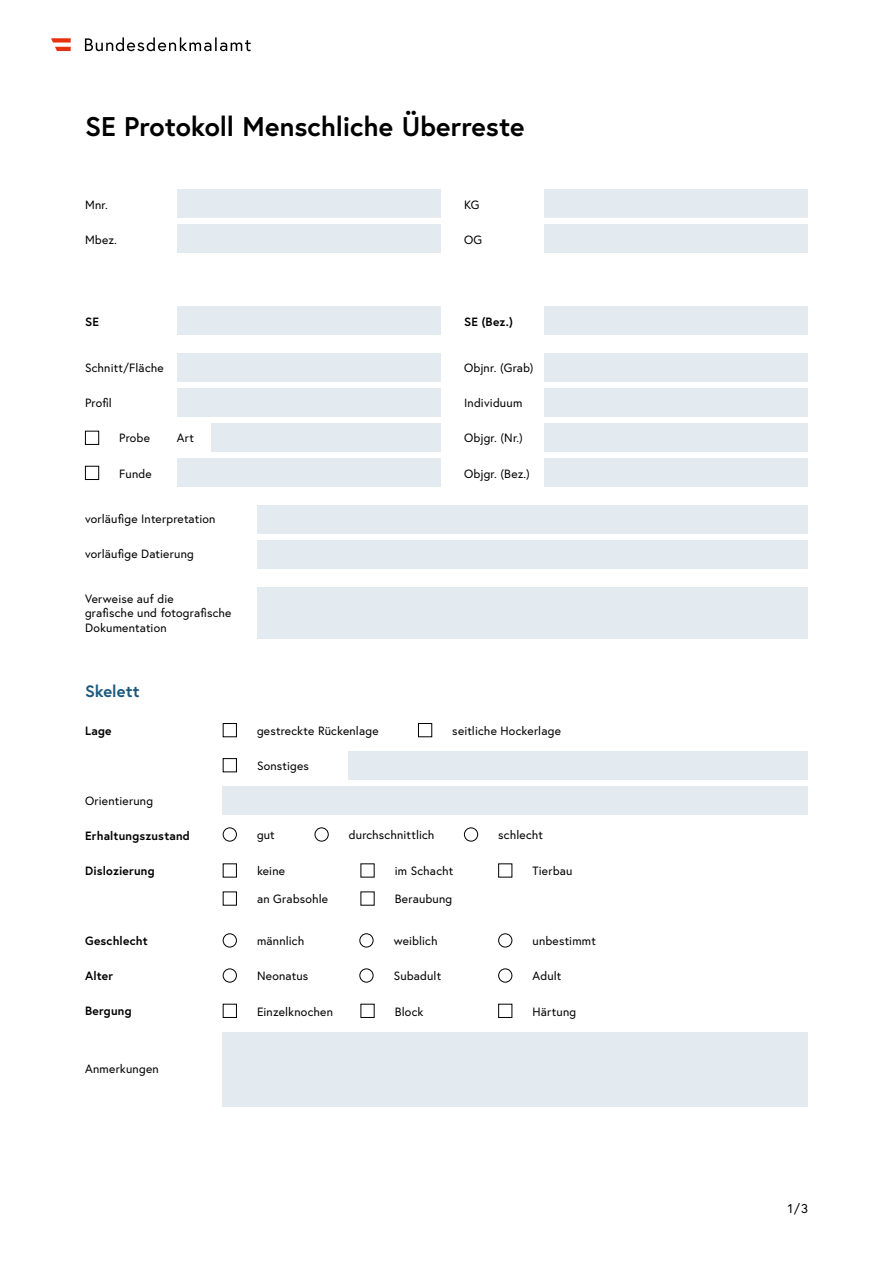
<style>
.page{position:relative;width:893px;height:1263px;background:#fff}
.page>*{position:absolute;margin:0;border:0;box-sizing:border-box;transform-origin:0 0}
.h1_ohne_Nummerierung{font:700 27px "Europa Austria";letter-spacing:-.005em;color:#000}
.h2_ohne_Nummerierung{font:700 16.5px "Europa Austria";letter-spacing:.005em;color:#1b587c}
.t1{font:12.75px "Europa Austria";color:#000}
.t2{font:12px/14.2px "Europa Austria";letter-spacing:.015em;color:#000}
.p_small{font:700 12px "Europa Austria";letter-spacing:.015em;color:#000}
</style>
<div class="page">
<svg style="left:85px;top:37px;width:166px;height:14px"></svg>
<svg style="left:51px;top:38px;width:20px;height:13px"></svg>
<div style="left:177px;top:190px;width:264px;height:28px;background:#e4ebf0"></div>
<div style="left:177px;top:354px;width:264px;height:28px;background:#e4ebf0"></div>
<div style="left:177px;top:225px;width:264px;height:28px;background:#e4ebf0"></div>
<div style="left:177px;top:389px;width:264px;height:28px;background:#e4ebf0"></div>
<div style="left:211px;top:424px;width:230px;height:28px;background:#e4ebf0"></div>
<div style="left:177px;top:459px;width:264px;height:28px;background:#e4ebf0"></div>
<div style="left:544px;top:190px;width:264px;height:28px;background:#e4ebf0"></div>
<div style="left:544px;top:354px;width:264px;height:28px;background:#e4ebf0"></div>
<div style="left:544px;top:225px;width:264px;height:28px;background:#e4ebf0"></div>
<div style="left:544px;top:389px;width:264px;height:28px;background:#e4ebf0"></div>
<div style="left:544px;top:424px;width:264px;height:28px;background:#e4ebf0"></div>
<div style="left:544px;top:459px;width:264px;height:28px;background:#e4ebf0"></div>
<div style="left:223px;top:786px;width:585px;height:28px;background:#e4ebf0"></div>
<div style="left:349px;top:751px;width:459px;height:28px;background:#e4ebf0"></div>
<div style="left:177px;top:307px;width:264px;height:28px;background:#e4ebf0"></div>
<div style="left:257px;top:506px;width:551px;height:28px;background:#e4ebf0"></div>
<div style="left:544px;top:307px;width:264px;height:28px;background:#e4ebf0"></div>
<div style="left:257px;top:541px;width:551px;height:28px;background:#e4ebf0"></div>
<div style="left:257px;top:587px;width:551px;height:52px;background:#e4ebf0"></div>
<div style="left:223px;top:1032px;width:585px;height:75px;background:#e4ebf0"></div>
<div style="left:85px;top:431px;width:14px;height:14px;border:1px solid #000"></div>
<div style="left:85px;top:466px;width:14px;height:14px;border:1px solid #000"></div>
<div style="left:223px;top:723px;width:14px;height:14px;border:1px solid #000"></div>
<div style="left:223px;top:863px;width:14px;height:14px;border:1px solid #000"></div>
<div style="left:223px;top:1004px;width:14px;height:14px;border:1px solid #000"></div>
<div style="left:498px;top:863px;width:14px;height:14px;border:1px solid #000"></div>
<div style="left:498px;top:1004px;width:14px;height:14px;border:1px solid #000"></div>
<div style="left:223px;top:891px;width:14px;height:14px;border:1px solid #000"></div>
<div style="left:418px;top:723px;width:14px;height:14px;border:1px solid #000"></div>
<div style="left:223px;top:758px;width:14px;height:14px;border:1px solid #000"></div>
<div style="left:223px;top:827px;width:14px;height:14px;border:1px solid #000;border-radius:50%"></div>
<div style="left:223px;top:933px;width:14px;height:14px;border:1px solid #000;border-radius:50%"></div>
<div style="left:223px;top:968px;width:14px;height:14px;border:1px solid #000;border-radius:50%"></div>
<div style="left:315px;top:827px;width:14px;height:14px;border:1px solid #000;border-radius:50%"></div>
<div style="left:359px;top:933px;width:14px;height:14px;border:1px solid #000;border-radius:50%"></div>
<div style="left:359px;top:968px;width:14px;height:14px;border:1px solid #000;border-radius:50%"></div>
<div style="left:464px;top:827px;width:14px;height:14px;border:1px solid #000;border-radius:50%"></div>
<div style="left:498px;top:933px;width:14px;height:14px;border:1px solid #000;border-radius:50%"></div>
<div style="left:498px;top:968px;width:14px;height:14px;border:1px solid #000;border-radius:50%"></div>
<h1 class="h1_ohne_Nummerierung" style="left:85px;top:108px;width:441px">SE Protokoll Menschliche Überreste</h1>
<p class="t2" style="left:85px;top:197px;width:24px">Mnr.</p>
<p class="t2" style="left:85px;top:232px;width:33px">Mbez.</p>
<p class="t2" style="left:464px;top:197px;width:17px">KG</p>
<p class="t2" style="left:464px;top:232px;width:20px">OG</p>
<p class="p_small" style="left:85px;top:313px;width:15px">SE</p>
<p class="t2" style="left:85px;top:361px;width:80px">Schnitt/Fläche</p>
<p class="t2" style="left:85px;top:396px;width:28px">Profil</p>
<p class="t2" style="left:119px;top:431px;width:32px">Probe</p>
<p class="t2" style="left:177px;top:431px;width:19px">Art</p>
<p class="t2" style="left:119px;top:466px;width:34px">Funde</p>
<p class="t2" style="left:85px;top:512px;width:132px">vorläufige Interpretation</p>
<p class="t2" style="left:85px;top:547px;width:110px">vorläufige Datierung</p>
<p class="t2" style="left:85px;top:591px;width:148px">Verweise auf die<br>grafische und fotografische<br>Dokumentation</p>
<p class="p_small" style="left:464px;top:313px;width:50px">SE (Bez.)</p>
<p class="t2" style="left:464px;top:361px;width:71px">Objnr. (Grab)</p>
<p class="t2" style="left:464px;top:396px;width:60px">Individuum</p>
<p class="t2" style="left:464px;top:431px;width:60px">Objgr. (Nr.)</p>
<p class="t2" style="left:464px;top:466px;width:67px">Objgr. (Bez.)</p>
<h2 class="h2_ohne_Nummerierung" style="left:85px;top:680px;width:56px">Skelett</h2>
<p class="p_small" style="left:85px;top:722px;width:28px">Lage</p>
<p class="t2" style="left:85px;top:793px;width:70px">Orientierung</p>
<p class="t2" style="left:257px;top:723px;width:123px">gestreckte Rückenlage</p>
<p class="t2" style="left:257px;top:758px;width:54px">Sonstiges</p>
<p class="p_small" style="left:85px;top:828px;width:106px">Erhaltungszustand</p>
<p class="t2" style="left:257px;top:827px;width:19px">gut</p>
<p class="t2" style="left:349px;top:827px;width:87px">durchschnittlich</p>
<p class="t2" style="left:452px;top:723px;width:110px">seitliche Hockerlage</p>
<p class="t2" style="left:498px;top:827px;width:46px">schlecht</p>
<p class="p_small" style="left:85px;top:862px;width:71px">Dislozierung</p>
<p class="p_small" style="left:85px;top:933px;width:64px">Geschlecht</p>
<p class="p_small" style="left:85px;top:968px;width:30px">Alter</p>
<p class="p_small" style="left:85px;top:1003px;width:48px">Bergung</p>
<p class="t2" style="left:85px;top:1062px;width:75px">Anmerkungen</p>
<p class="t2" style="left:257px;top:864px;width:30px">keine</p>
<p class="t2" style="left:395px;top:864px;width:60px">im Schacht</p>
<p class="t2" style="left:532px;top:864px;width:41px">Tierbau</p>
<p class="t2" style="left:257px;top:892px;width:73px">an Grabsohle</p>
<p class="t2" style="left:395px;top:892px;width:59px">Beraubung</p>
<p class="t2" style="left:257px;top:933px;width:49px">männlich</p>
<p class="t2" style="left:257px;top:968px;width:53px">Neonatus</p>
<p class="t2" style="left:394px;top:933px;width:45px">weiblich</p>
<p class="t2" style="left:394px;top:968px;width:49px">Subadult</p>
<p class="t2" style="left:532px;top:933px;width:65px">unbestimmt</p>
<p class="t2" style="left:532px;top:968px;width:30px">Adult</p>
<p class="t2" style="left:257px;top:1004px;width:78px">Einzelknochen</p>
<p class="t2" style="left:395px;top:1004px;width:30px">Block</p>
<p class="t2" style="left:532px;top:1004px;width:45px">Härtung</p>
<p class="t1" style="left:788px;top:1200px;width:22px">1/3</p>
</div>
